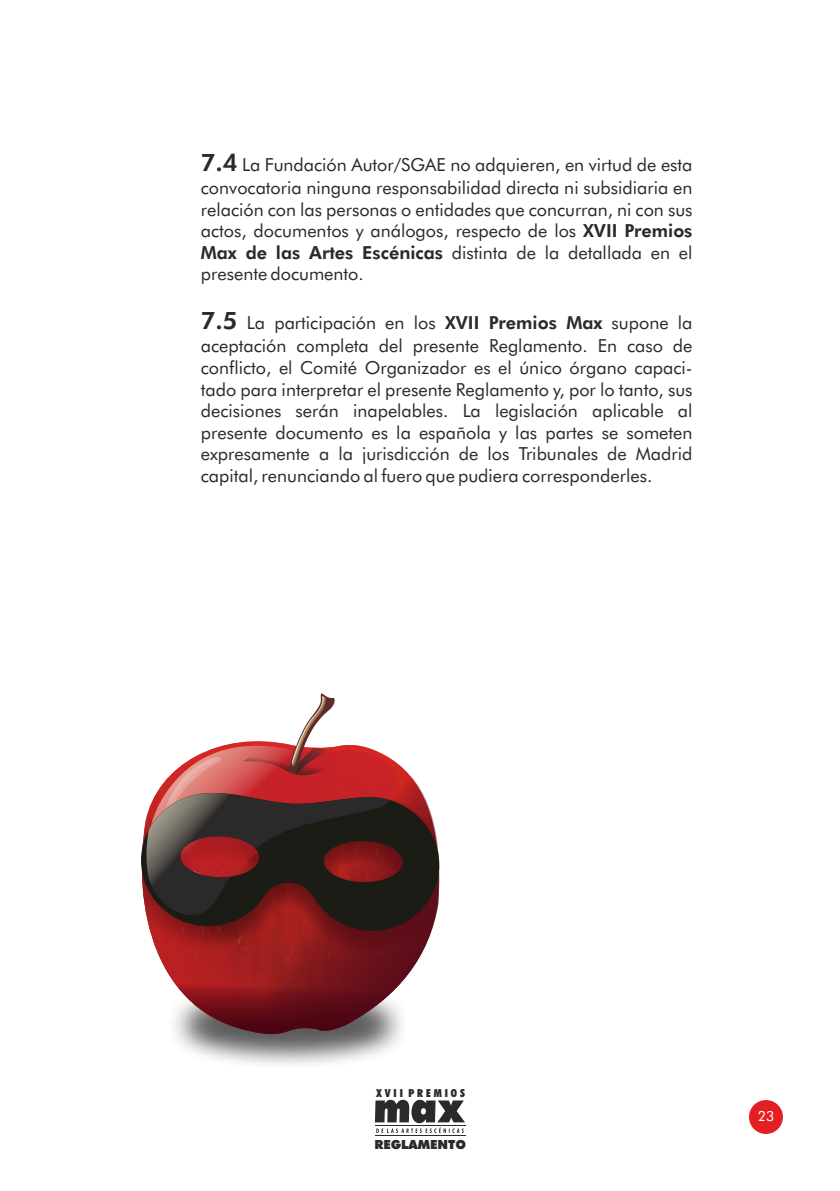
<style>
.page{position:relative;width:840px;height:1191px;background:#fff}
.page>*{position:absolute;margin:0;border:0;box-sizing:border-box;transform-origin:0 0}
.t1{font:18px/21.8px "Futura BT";color:#2b2929;text-align:justify}
.t2{font:14px "Futura BT";color:#fff}
.t3{font:900 12.6px "Futura BT";color:#2b2929}
.t4{font:900 condensed 11px "Futura BT";letter-spacing:.26em;color:#2b2929}
.s1{font-weight:800;font-size:24px}
.s2{font-weight:800}
</style>
<div class="page">
<div style="left:748px;top:1100px;width:34px;height:34px;background:#e31f24;border-radius:50%"></div>
<img style="left:177px;top:1035px;width:223px;height:30px">
<svg style="left:145px;top:693px;width:295px;height:342px"></svg>
<svg style="left:375px;top:1099px;width:90px;height:34px"></svg>
<hr style="left:375px;top:1135px;width:90px;height:1px;background:#2b2929">
<p class="t1" style="left:201px;top:155px;width:493px"><span class="s1">7.4</span> La Fundación Autor/SGAE no adquieren, en virtud de esta convocatoria ninguna responsabilidad directa ni subsidiaria en relación con las personas o entidades que concurran, ni con sus actos, documentos y análogos, respecto de los <span class="s2">XVII Premios Max de las Artes Escénicas</span> distinta de la detallada en el presente documento.</p>
<p class="t1" style="left:201px;top:314px;width:493px"><span class="s1">7.5</span> La participación en los <span class="s2">XVII Premios Max</span> supone la aceptación completa del presente Reglamento. En caso de conflicto, el Comité Organizador es el único órgano capaci&shy;tado para interpretar el presente Reglamento y, por lo tanto, sus decisiones serán inapelables. La legislación aplicable al presente documento es la española y las partes se someten expresamente a la jurisdicción de los Tribunales de Madrid capital, renunciando al fuero que pudiera corresponderles.</p>
<p class="t4" style="left:376px;top:1088px;width:90px">XVII PREMIOS</p>
<p class="t3" style="left:374px;top:1139px;width:93px">REGLAMENTO</p>
<p class="t2" style="left:757px;top:1110px;width:18px">23</p>
</div>
